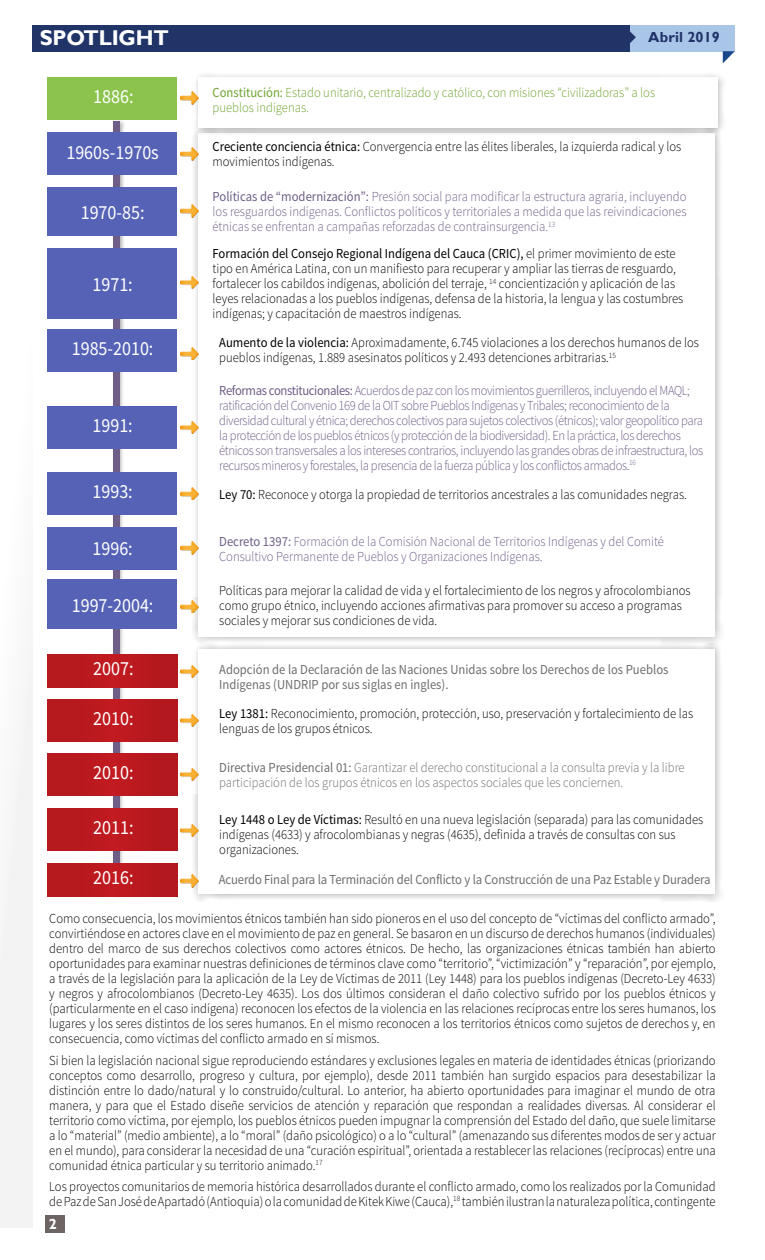
<style>
.page{position:relative;width:765px;height:1260px;background:#fff}
.page>*{position:absolute;margin:0;border:0;box-sizing:border-box;transform-origin:0 0}
.t1{font:700 21.38px "Gill Sans";letter-spacing:-.01em;color:#fff}
.t2{font:20px "Source Sans Pro";color:#fff;scale:.9 1}
.t3{font:700 14.5px "Gill Sans";letter-spacing:.01em;color:#213468}
.t4{font:700 14.5px "Gill Sans";color:#fff}
.t5{font:300 13.75px/15px "Source Sans Pro";color:#000;scale:.92 1}
.t6{font:300 13.75px/15px "Source Sans Pro";letter-spacing:-.03em;color:#6f5e88;text-align:justify;scale:.92 1}
.t7{font:13.75px/15px "Source Sans Pro";color:#6d6e71;scale:.92 1}
.t8{font:300 13.75px/15px "Source Sans Pro";color:#6d6e71;scale:.92 1}
.t9{font:300 13.75px/15px "Source Sans Pro";color:#6f5e88;scale:.92 1}
.t10{font:300 13.75px/15px "Source Sans Pro";color:#6ea42f;scale:.92 1}
.s1{font-weight:400}
</style>
<div class="page">
<div style="left:45px;top:1215px;width:19px;height:18px;background:#6c6563"></div>
<div style="left:604px;top:25px;width:131px;height:26px;background:#a9c5e8"></div>
<div style="left:32px;top:25px;width:597px;height:26px;background:#213468"></div>
<svg style="left:723px;top:51px;width:12px;height:12px"></svg>
<svg style="left:629px;top:31px;width:7px;height:13px"></svg>
<div style="left:0;top:238px;width:32px;height:990px;background:#f7f7f7"></div>
<div style="left:192px;top:127px;width:531px;height:518px;background:#000;opacity:.3"></div>
<div style="left:198px;top:133px;width:517px;height:503px;background:#fff"></div>
<div style="left:112px;top:348px;width:12px;height:550px;background:#000;opacity:.3"></div>
<div style="left:113px;top:350px;width:6px;height:543px;background:#6f5e88"></div>
<div style="left:112px;top:119px;width:13px;height:226px;background:#000;opacity:.3"></div>
<div style="left:113px;top:121px;width:7px;height:219px;background:#6f5e88"></div>
<div style="left:47px;top:133px;width:130px;height:42px;background:#5562b6"></div>
<div style="left:47px;top:187px;width:130px;height:48px;background:#5562b6"></div>
<div style="left:47px;top:248px;width:130px;height:70px;background:#5562b6"></div>
<div style="left:47px;top:329px;width:130px;height:43px;background:#5562b6"></div>
<div style="left:47px;top:527px;width:130px;height:43px;background:#5562b6"></div>
<div style="left:47px;top:579px;width:130px;height:50px;background:#5562b6"></div>
<div style="left:47px;top:406px;width:130px;height:42px;background:#5562b6"></div>
<div style="left:47px;top:473px;width:130px;height:42px;background:#5562b6"></div>
<div style="left:192px;top:72px;width:534px;height:65px;background:#000;opacity:.3"></div>
<div style="left:198px;top:78px;width:520px;height:50px;background:#fff"></div>
<div style="left:47px;top:78px;width:130px;height:42px;background:#8cc34d"></div>
<div style="left:192px;top:643px;width:531px;height:258px;background:#000;opacity:.3"></div>
<div style="left:198px;top:649px;width:517px;height:244px;background:#fff"></div>
<img style="left:180px;top:92px;width:18px;height:12px">
<img style="left:180px;top:148px;width:18px;height:12px">
<img style="left:180px;top:205px;width:18px;height:12px">
<img style="left:180px;top:276px;width:18px;height:12px">
<img style="left:180px;top:347px;width:18px;height:13px">
<img style="left:180px;top:421px;width:18px;height:12px">
<img style="left:180px;top:488px;width:18px;height:12px">
<img style="left:180px;top:542px;width:18px;height:12px">
<img style="left:180px;top:601px;width:18px;height:12px">
<div style="left:47px;top:654px;width:130px;height:33px;background:#b7191e"></div>
<div style="left:47px;top:699px;width:130px;height:43px;background:#b7191e"></div>
<div style="left:47px;top:753px;width:130px;height:43px;background:#b7191e"></div>
<div style="left:47px;top:808px;width:130px;height:43px;background:#b7191e"></div>
<div style="left:47px;top:863px;width:130px;height:34px;background:#b7191e"></div>
<img style="left:180px;top:714px;width:18px;height:12px">
<img style="left:180px;top:768px;width:18px;height:13px">
<img style="left:180px;top:824px;width:18px;height:13px">
<img style="left:180px;top:875px;width:18px;height:12px">
<img style="left:180px;top:665px;width:18px;height:13px">
<h1 class="t1" style="left:40px;top:25px;width:130px">SPOTLIGHT</h1>
<p class="t3" style="left:648px;top:29px;width:73px">Abril 2019</p>
<h2 class="t2" style="left:93px;top:84px;width:46px">1886:</h2>
<h2 class="t2" style="left:66px;top:140px;width:104px">1960s-1970s</h2>
<h2 class="t2" style="left:81px;top:200px;width:72px">1970-85:</h2>
<h2 class="t2" style="left:93px;top:272px;width:46px">1971:</h2>
<h2 class="t2" style="left:72px;top:336px;width:92px">1985-2010:</h2>
<h2 class="t2" style="left:93px;top:413px;width:46px">1991:</h2>
<h2 class="t2" style="left:93px;top:479px;width:46px">1993:</h2>
<h2 class="t2" style="left:93px;top:536px;width:46px">1996:</h2>
<h2 class="t2" style="left:72px;top:593px;width:92px">1997-2004:</h2>
<h2 class="t2" style="left:93px;top:656px;width:46px">2007:</h2>
<h2 class="t2" style="left:93px;top:706px;width:46px">2010:</h2>
<h2 class="t2" style="left:93px;top:760px;width:46px">2010:</h2>
<h2 class="t2" style="left:93px;top:815px;width:46px">2011:</h2>
<h2 class="t2" style="left:93px;top:865px;width:46px">2016:</h2>
<p class="t10" style="left:213px;top:85px;width:483px"><span class="s1">Constitución:</span> Estado unitario, centralizado y católico, con misiones “civilizadoras” a los pueblos indígenas.</p>
<p class="t5" style="left:213px;top:139px;width:511px"><span class="s1">Creciente conciencia étnica:</span> Convergencia entre las élites liberales, la izquierda radical y los movimientos indígenas.</p>
<p class="t6" style="left:213px;top:189px;width:517px"><span class="s1">Políticas de “modernización”:</span> Presión social para modificar la estructura agraria, incluyendo los resguardos indígenas. Conflictos políticos y territoriales a medida que las reivindicaciones étnicas se enfrentan a campañas reforzadas de contrainsurgencia.<sup>13</sup></p>
<p class="t5" style="left:213px;top:246px;width:513px"><span class="s1">Formación del Consejo Regional Indígena del Cauca (CRIC),</span> el primer movimiento de este tipo en América Latina, con un manifiesto para recuperar y ampliar las tierras de resguardo, fortalecer los cabildos indígenas, abolición del terraje, <sup>14</sup> concientización y aplicación de las leyes relacionadas a los pueblos indígenas, defensa de la historia, la lengua y las costumbres indígenas; y capacitación de maestros indígenas.</p>
<p class="t5" style="left:219px;top:335px;width:523px"><span class="s1">Aumento de la violencia:</span> Aproximadamente, 6.745 violaciones a los derechos humanos de los pueblos indígenas, 1.889 asesinatos políticos y 2.493 detenciones arbitrarias.<sup>15</sup></p>
<p class="t6" style="left:219px;top:383px;width:528px;text-align:left"><span class="s1">Reformas constitucionales:</span> Acuerdos de paz con los movimientos guerrilleros, incluyendo el MAQL; ratificación del Convenio 169 de la OIT sobre Pueblos Indígenas y Tribales; reconocimiento de la diversidad cultural y étnica; derechos colectivos para sujetos colectivos (étnicos); valor geopolítico para la protección de los pueblos étnicos (y protección de la biodiversidad). En la práctica, los derechos étnicos son transversales a los intereses contrarios, incluyendo las grandes obras de infraestructura, los recursos mineros y forestales, la presencia de la fuerza pública y los conflictos armados.<sup>16</sup></p>
<p class="t5" style="left:219px;top:487px;width:510px"><span class="s1">Ley 70:</span> Reconoce y otorga la propiedad de territorios ancestrales a las comunidades negras.</p>
<p class="t9" style="left:219px;top:534px;width:485px"><span class="s1">Decreto 1397:</span> Formación de la Comisión Nacional de Territorios Indígenas y del Comité<br>Consultivo Permanente de Pueblos y Organizaciones Indígenas.</p>
<p class="t5" style="left:219px;top:583px;width:514px">Políticas para mejorar la calidad de vida y el fortalecimiento de los negros y afrocolombianos como grupo étnico, incluyendo acciones afirmativas para promover su acceso a programas sociales y mejorar sus condiciones de vida.</p>
<p class="t7" style="left:219px;top:663px;width:490px">Adopción de la Declaración de las Naciones Unidas sobre los Derechos de los Pueblos<br>Indígenas (UNDRIP por sus siglas en ingles).</p>
<p class="t5" style="left:219px;top:706px;width:517px"><span class="s1">Ley 1381:</span> Reconocimiento, promoción, protección, uso, preservación y fortalecimiento de las lenguas de los grupos étnicos.</p>
<p class="t8" style="left:219px;top:760px;width:507px"><span class="s1">Directiva Presidencial 01:</span> Garantizar el derecho constitucional a la consulta previa y la libre participación de los grupos étnicos en los aspectos sociales que les conciernen.</p>
<p class="t5" style="left:219px;top:812px;width:528px"><span class="s1">Ley 1448 o Ley de Víctimas:</span> Resultó en una nueva legislación (separada) para las comunidades indígenas (4633) y afrocolombianas y negras (4635), definida a través de consultas con sus organizaciones.</p>
<p class="t7" style="left:219px;top:872px;width:536px">Acuerdo Final para la Terminación del Conflicto y la Construcción de una Paz Estable y Duradera</p>
<p class="t5" style="left:49px;top:911px;width:726px;text-align:justify">Como consecuencia, los movimientos étnicos también han sido pioneros en el uso del concepto de “víctimas del conflicto armado”, convirtiéndose en actores clave en el movimiento de paz en general. Se basaron en un discurso de derechos humanos (individuales) dentro del marco de sus derechos colectivos como actores étnicos. De hecho, las organizaciones étnicas también han abierto oportunidades para examinar nuestras definiciones de términos clave como “territorio”, “victimización” y “reparación”, por ejemplo, a través de la legislación para la aplicación de la Ley de Víctimas de 2011 (Ley 1448) para los pueblos indígenas (Decreto-Ley 4633) y negros y afrocolombianos (Decreto-Ley 4635). Los dos últimos consideran el daño colectivo sufrido por los pueblos étnicos y (particularmente en el caso indígena) reconocen los efectos de la violencia en las relaciones recíprocas entre los seres humanos, los lugares y los seres distintos de los seres humanos. En el mismo reconocen a los territorios étnicos como sujetos de derechos y, en consecuencia, como víctimas del conflicto armado en sí mismos.</p>
<p class="t5" style="left:49px;top:1053px;width:726px;text-align:justify">Si bien la legislación nacional sigue reproduciendo estándares y exclusiones legales en materia de identidades étnicas (priorizando conceptos como desarrollo, progreso y cultura, por ejemplo), desde 2011 también han surgido espacios para desestabilizar la distinción entre lo dado/natural y lo construido/cultural. Lo anterior, ha abierto oportunidades para imaginar el mundo de otra manera, y para que el Estado diseñe servicios de atención y reparación que respondan a realidades diversas. Al considerar el territorio como víctima, por ejemplo, los pueblos étnicos pueden impugnar la comprensión del Estado del daño, que suele limitarse a lo “material” (medio ambiente), a lo “moral” (daño psicológico) o a lo “cultural” (amenazando sus diferentes modos de ser y actuar en el mundo), para considerar la necesidad de una “curación espiritual”, orientada a restablecer las relaciones (recíprocas) entre una comunidad étnica particular y su territorio animado.<sup>17</sup></p>
<p class="t5" style="left:49px;top:1179px;width:726px">Los proyectos comunitarios de memoria histórica desarrollados durante el conflicto armado, como los realizados por la Comunidad de Paz de San José de Apartadó (Antioquia) o la comunidad de Kitek Kiwe (Cauca),<sup>18</sup> también ilustran la naturaleza política, contingente</p>
<p class="t4" style="left:49px;top:1215px;width:10px">2</p>
</div>
